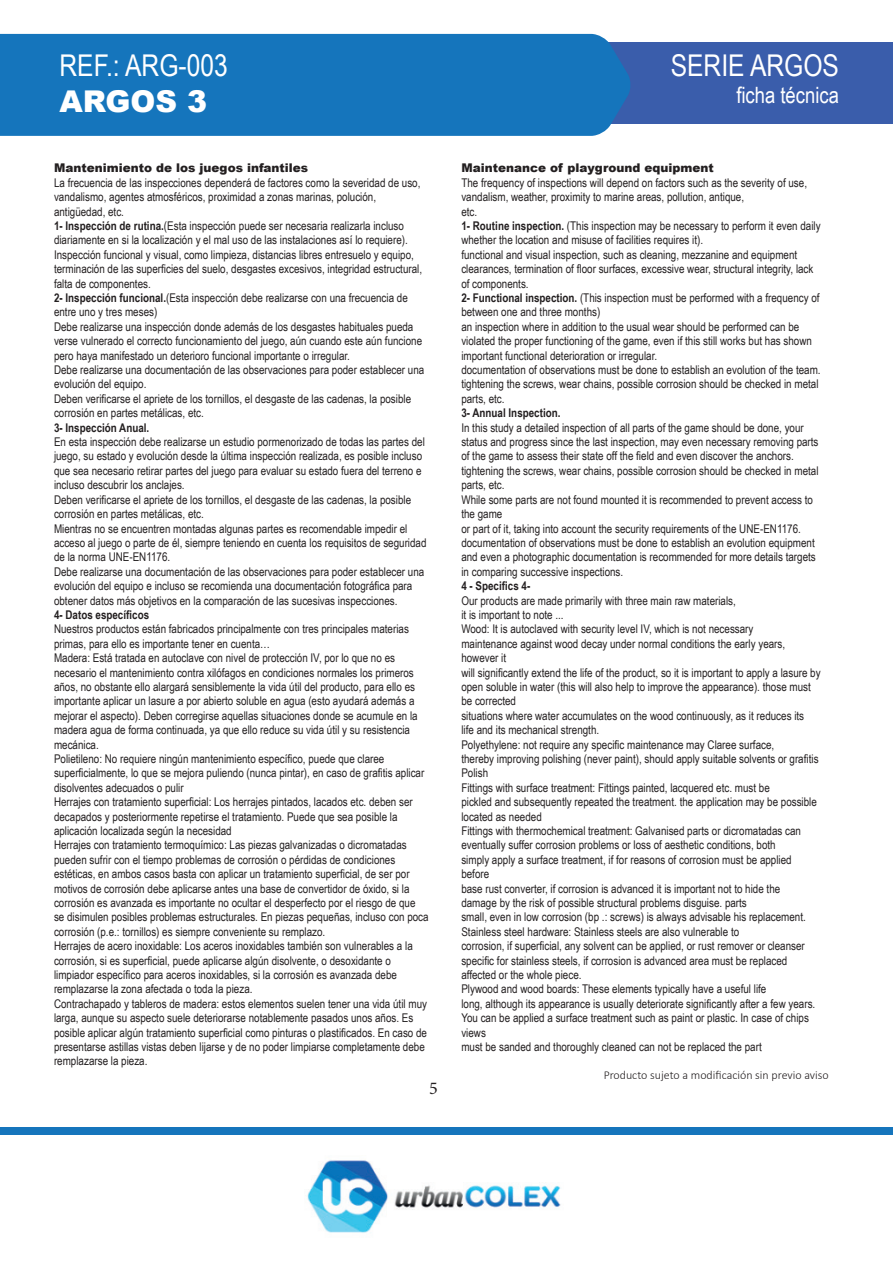
<style>
.page{position:relative;width:893px;height:1263px;background:#fff}
.page>*{position:absolute;margin:0;border:0;box-sizing:border-box;transform-origin:0 0}
.t1{font:30px "Arial Narrow";color:#fff}
.t2{font:900 30px "Arial";color:#fff}
.t3{font:22.5px "Arial Narrow";color:#fff}
.t4{font:18px "Minion Pro";color:#231f20}
.t5{font:12px/14.4px "Arial Narrow";color:#231f20}
.t6{font:700 12px "Arial Narrow";color:#231f20}
.t7{font:900 12px "Arial";color:#231f20}
.t8{font:300 12px "Calibri";color:#231f20}
.s1{font-weight:700}
</style>
<div class="page">
<img style="left:307px;top:1160px;width:254px;height:73px">
<div style="left:0;top:1127px;width:893px;height:7px;background:#1575bc"></div>
<div style="left:368px;top:43px;width:525px;height:81px;background:#3a5dab"></div>
<div style="left:0;top:34px;width:631px;height:102px;background:#1575bc"></div>
<h1 class="t1" style="left:60px;top:48px;width:170px">REF.: ARG-003</h1>
<h1 class="t2" style="left:60px;top:90px;width:149px">ARGOS 3</h1>
<p class="t7" style="left:54px;top:164px;width:256px">Mantenimiento de los juegos infantiles</p>
<p class="t5" style="left:54px;top:175px;width:372px">La frecuencia de las inspecciones dependerá de factores como la severidad de uso, vandalismo, agentes atmosféricos, proximidad a zonas marinas, polución, antigüedad, etc.<br><span class="s1">1- Inspección de rutina.</span>(Esta inspección puede ser necesaria realizarla incluso diariamente en si la localización y el mal uso de las instalaciones así lo requiere).<br>Inspección funcional y visual, como limpieza, distancias libres entresuelo y equipo, terminación de las superficies del suelo, desgastes excesivos, integridad estructural, falta de componentes.<br><span class="s1">2- Inspección funcional.</span>(Esta inspección debe realizarse con una frecuencia de entre uno y tres meses)<br>Debe realizarse una inspección donde además de los desgastes habituales pueda verse vulnerado el correcto funcionamiento del juego, aún cuando este aún funcione pero haya manifestado un deterioro funcional importante o irregular.<br>Debe realizarse una documentación de las observaciones para poder establecer una evolución del equipo.<br>Deben verificarse el apriete de los tornillos, el desgaste de las cadenas, la posible corrosión en partes metálicas, etc.</p>
<p class="t6" style="left:54px;top:423px;width:97px">3- Inspección Anual.</p>
<p class="t5" style="left:54px;top:434px;width:374px">En esta inspección debe realizarse un estudio pormenorizado de todas las partes del juego, su estado y evolución desde la última inspección realizada, es posible incluso que sea necesario retirar partes del juego para evaluar su estado fuera del terreno e incluso descubrir los anclajes.<br>Deben verificarse el apriete de los tornillos, el desgaste de las cadenas, la posible corrosión en partes metálicas, etc.<br>Mientras no se encuentren montadas algunas partes es recomendable impedir el acceso al juego o parte de él, siempre teniendo en cuenta los requisitos de seguridad de la norma UNE-EN1176.<br>Debe realizarse una documentación de las observaciones para poder establecer una evolución del equipo e incluso se recomienda una documentación fotográfica para obtener datos más objetivos en la comparación de las sucesivas inspecciones.</p>
<p class="t6" style="left:54px;top:606px;width:97px">4- Datos específicos</p>
<p class="t5" style="left:54px;top:621px;width:376px">Nuestros productos están fabricados principalmente con tres principales materias primas, para ello es importante tener en cuenta…<br>Madera: Está tratada en autoclave con nivel de protección IV, por lo que no es necesario el mantenimiento contra xilófagos en condiciones normales los primeros años, no obstante ello alargará sensiblemente la vida útil del producto, para ello es importante aplicar un lasure a por abierto soluble en agua (esto ayudará además a mejorar el aspecto). Deben corregirse aquellas situaciones donde se acumule en la madera agua de forma continuada, ya que ello reduce su vida útil y su resistencia mecánica.<br>Polietileno: No requiere ningún mantenimiento específico, puede que claree superficialmente, lo que se mejora puliendo (nunca pintar), en caso de grafitis aplicar disolventes adecuados o pulir<br>Herrajes con tratamiento superficial: Los herrajes pintados, lacados etc. deben ser decapados y posteriormente repetirse el tratamiento. Puede que sea posible la aplicación localizada según la necesidad<br>Herrajes con tratamiento termoquímico: Las piezas galvanizadas o dicromatadas pueden sufrir con el tiempo problemas de corrosión o pérdidas de condiciones estéticas, en ambos casos basta con aplicar un tratamiento superficial, de ser por motivos de corrosión debe aplicarse antes una base de convertidor de óxido, si la corrosión es avanzada es importante no ocultar el desperfecto por el riesgo de que se disimulen posibles problemas estructurales. En piezas pequeñas, incluso con poca corrosión (p.e.: tornillos) es siempre conveniente su remplazo.<br>Herrajes de acero inoxidable: Los aceros inoxidables también son vulnerables a la corrosión, si es superficial, puede aplicarse algún disolvente, o desoxidante o limpiador específico para aceros inoxidables, si la corrosión es avanzada debe remplazarse la zona afectada o toda la pieza.<br>Contrachapado y tableros de madera: estos elementos suelen tener una vida útil muy larga, aunque su aspecto suele deteriorarse notablemente pasados unos años. Es posible aplicar algún tratamiento superficial como pinturas o plastificados. En caso de presentarse astillas vistas deben lijarse y de no poder limpiarse completamente debe remplazarse la pieza.</p>
<h3 class="t4" style="left:429px;top:1077px;width:10px">5</h3>
<h1 class="t1" style="left:671px;top:48px;width:170px">SERIE ARGOS</h1>
<h2 class="t3" style="left:736px;top:78px;width:104px">ficha técnica</h2>
<p class="t7" style="left:461px;top:164px;width:254px">Maintenance of playground equipment</p>
<p class="t5" style="left:461px;top:175px;width:361px">The frequency of inspections will depend on factors such as the severity of use, vandalism, weather, proximity to marine areas, pollution, antique,<br>etc.<br><span class="s1">1- Routine inspection.</span> (This inspection may be necessary to perform it even daily whether the location and misuse of facilities requires it).<br>functional and visual inspection, such as cleaning, mezzanine and equipment clearances, termination of floor surfaces, excessive wear, structural integrity, lack of components.<br><span class="s1">2- Functional inspection.</span> (This inspection must be performed with a frequency of between one and three months)<br>an inspection where in addition to the usual wear should be performed can be violated the proper functioning of the game, even if this still works but has shown important functional deterioration or irregular.<br>documentation of observations must be done to establish an evolution of the team. tightening the screws, wear chains, possible corrosion should be checked in metal parts, etc.</p>
<p class="t6" style="left:461px;top:409px;width:101px">3- Annual Inspection.</p>
<p class="t5" style="left:461px;top:420px;width:359px">In this study a detailed inspection of all parts of the game should be done, your status and progress since the last inspection, may even necessary removing parts of the game to assess their state off the field and even discover the anchors. tightening the screws, wear chains, possible corrosion should be checked in metal parts, etc.<br>While some parts are not found mounted it is recommended to prevent access to the game<br>or part of it, taking into account the security requirements of the UNE-EN1176. documentation of observations must be done to establish an evolution equipment and even a photographic documentation is recommended for more details targets in comparing successive inspections.</p>
<p class="t6" style="left:461px;top:577px;width:70px">4 - Specifics 4-</p>
<p class="t5" style="left:461px;top:593px;width:361px">Our products are made primarily with three main raw materials,<br>it is important to note ...<br>Wood: It is autoclaved with security level IV, which is not necessary<br>maintenance against wood decay under normal conditions the early years, however it<br>will significantly extend the life of the product, so it is important to apply a lasure by open soluble in water (this will also help to improve the appearance). those must be corrected<br>situations where water accumulates on the wood continuously, as it reduces its<br>life and its mechanical strength.<br>Polyethylene: not require any specific maintenance may Claree surface,<br>thereby improving polishing (never paint), should apply suitable solvents or grafitis Polish<br>Fittings with surface treatment: Fittings painted, lacquered etc. must be<br>pickled and subsequently repeated the treatment. the application may be possible located as needed<br>Fittings with thermochemical treatment: Galvanised parts or dicromatadas can eventually suffer corrosion problems or loss of aesthetic conditions, both<br>simply apply a surface treatment, if for reasons of corrosion must be applied before<br>base rust converter, if corrosion is advanced it is important not to hide the<br>damage by the risk of possible structural problems disguise. parts<br>small, even in low corrosion (bp .: screws) is always advisable his replacement.<br>Stainless steel hardware: Stainless steels are also vulnerable to<br>corrosion, if superficial, any solvent can be applied, or rust remover or cleanser specific for stainless steels, if corrosion is advanced area must be replaced affected or the whole piece.<br>Plywood and wood boards: These elements typically have a useful life<br>long, although its appearance is usually deteriorate significantly after a few years.<br>You can be applied a surface treatment such as paint or plastic. In case of chips views<br>must be sanded and thoroughly cleaned can not be replaced the part</p>
<p class="t8" style="left:604px;top:1067px;width:227px">Producto sujeto a modificación sin previo aviso</p>
</div>
